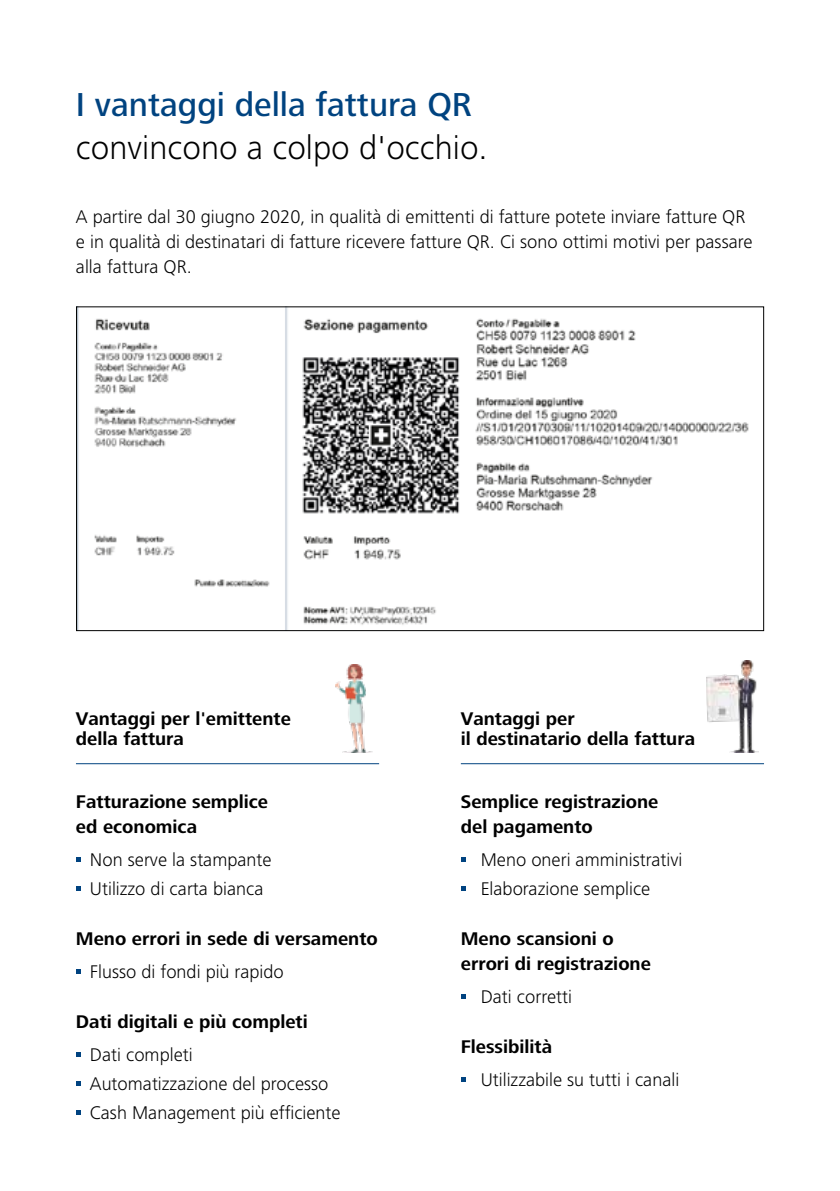
<style>
.page{position:relative;width:840px;height:1191px;background:#fff}
.page>*{position:absolute;margin:0;border:0;box-sizing:border-box;transform-origin:0 0}
.t1{font:300 34.4px "Frutiger Next LT";color:#000}
.t2{font:500 34.4px "Frutiger Next LT";color:#004380}
.t3{font:300 19px/29px "Frutiger Next LT";color:#000}
.t4{font:700 19px/25px "Frutiger Next LT";color:#000}
</style>
<div class="page">
<svg style="left:76px;top:857px;width:5px;height:5px"></svg>
<svg style="left:76px;top:886px;width:5px;height:5px"></svg>
<svg style="left:76px;top:969px;width:5px;height:5px"></svg>
<svg style="left:76px;top:1052px;width:5px;height:4px"></svg>
<svg style="left:76px;top:1081px;width:5px;height:4px"></svg>
<svg style="left:76px;top:1110px;width:5px;height:4px"></svg>
<svg style="left:461px;top:857px;width:4px;height:5px"></svg>
<svg style="left:461px;top:886px;width:4px;height:5px"></svg>
<svg style="left:461px;top:994px;width:4px;height:4px"></svg>
<svg style="left:461px;top:1077px;width:4px;height:4px"></svg>
<hr style="left:76px;top:763px;width:303px;height:1px;background:#004380">
<hr style="left:460px;top:763px;width:303px;height:1px;background:#004380">
<img style="left:78px;top:309px;width:671px;height:320px">
<img style="left:706px;top:660px;width:52px;height:92px">
<img style="left:336px;top:664px;width:36px;height:88px">
<h1 class="t2" style="left:76px;top:86px;width:397px">I vantaggi della fattura QR</h1>
<h1 class="t1" style="left:76px;top:128px;width:413px">convincono a colpo d'occhio.</h1>
<p class="t3" style="left:76px;top:204px;width:677px;line-height:25px">A partire dal 30 giugno 2020, in qualità di emittenti di fatture potete inviare fatture QR e in qualità di destinatari di fatture ricevere fatture QR. Ci sono ottimi motivi per passare alla fattura QR.</p>
<p class="t4" style="left:76px;top:707px;width:216px;line-height:21px">Vantaggi per l'emittente della fattura</p>
<p class="t4" style="left:76px;top:789px;width:193px">Fatturazione semplice ed economica</p>
<p class="t3" style="left:90px;top:845px;width:183px">Non serve la stampante<br>Utilizzo di carta bianca</p>
<p class="t4" style="left:76px;top:926px;width:303px">Meno errori in sede di versamento</p>
<p class="t3" style="left:90px;top:957px;width:195px">Flusso di fondi più rapido</p>
<p class="t4" style="left:76px;top:1009px;width:233px">Dati digitali e più completi</p>
<p class="t3" style="left:90px;top:1040px;width:252px">Dati completi<br>Automatizzazione del processo<br>Cash Management più efficiente</p>
<p class="t4" style="left:460px;top:707px;width:236px;line-height:21px">Vantaggi per<br>il destinatario della fattura</p>
<p class="t4" style="left:460px;top:789px;width:199px">Semplice registrazione del pagamento</p>
<p class="t3" style="left:480px;top:845px;width:203px">Meno oneri amministrativi<br>Elaborazione semplice</p>
<p class="t4" style="left:460px;top:926px;width:191px">Meno scansioni o errori di registrazione</p>
<p class="t3" style="left:480px;top:982px;width:93px">Dati corretti</p>
<p class="t4" style="left:460px;top:1034px;width:93px">Flessibilità</p>
<p class="t3" style="left:480px;top:1065px;width:200px">Utilizzabile su tutti i canali</p>
</div>
